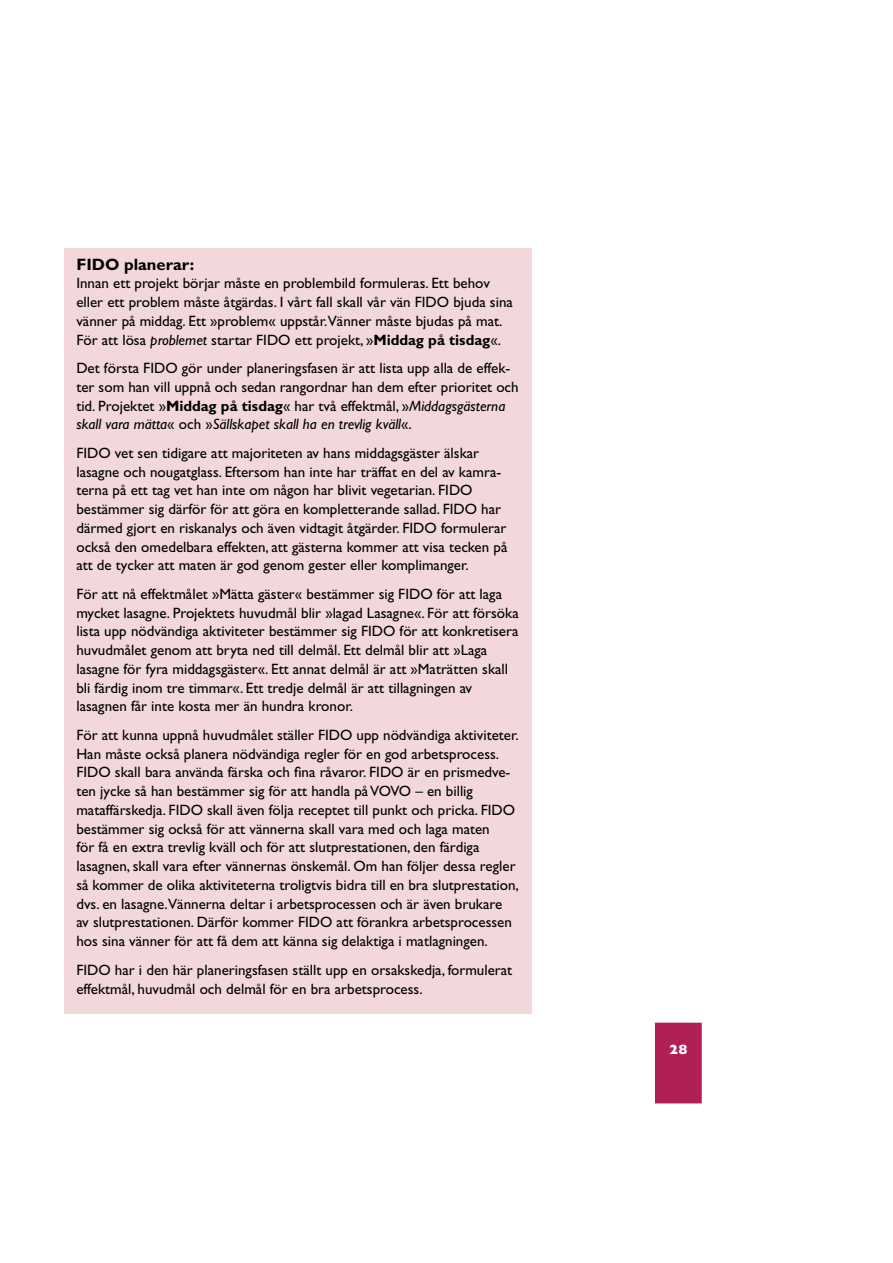
<style>
.page{position:relative;width:893px;height:1263px;background:#fff}
.page>*{position:absolute;margin:0;border:0;box-sizing:border-box;transform-origin:0 0}
.t1{font:700 16.5px "Gill Sans";color:#000}
.t2{font:15px/18.8px "Gill Sans";color:#000}
.t3{font:800 13.5px "Gill Sans";color:#fff}
.s1{font-style:italic}
.s2{font-weight:700}
</style>
<div class="page">
<div style="left:655px;top:1023px;width:46px;height:80px;background:#b02056"></div>
<div style="left:64px;top:249px;width:467px;height:765px;background:#f3d8db"></div>
<p class="t1" style="left:76px;top:258px;width:119px">FIDO planerar:</p>
<p class="t2" style="left:76px;top:276px;width:438px">Innan ett projekt börjar måste en problembild formuleras. Ett behov eller ett problem måste åtgärdas. I vårt fall skall vår vän FIDO bjuda sina vänner på middag. Ett »problem« uppstår. Vänner måste bjudas på mat.<br>För att lösa <span class="s1">problemet</span> startar FIDO ett projekt, »<span class="s2">Middag på tisdag</span>«.</p>
<p class="t2" style="left:76px;top:360px;width:444px">Det första FIDO gör under planeringsfasen är att lista upp alla de effek&shy;ter som han vill uppnå och sedan rangordnar han dem efter prioritet och tid. Projektet »<span class="s2">Middag på tisdag</span>« har två effektmål, »<span class="s1">Middagsgästerna skall vara mätta</span>« och »<span class="s1">Sällskapet skall ha en trevlig kväll</span>«.</p>
<p class="t2" style="left:76px;top:445px;width:432px">FIDO vet sen tidigare att majoriteten av hans middagsgäster älskar lasagne och nougatglass. Eftersom han inte har träffat en del av kamra&shy;terna på ett tag vet han inte om någon har blivit vegetarian. FIDO bestämmer sig därför för att göra en kompletterande sallad. FIDO har därmed gjort en riskanalys och även vidtagit åtgärder. FIDO formulerar också den omedelbara effekten, att gästerna kommer att visa tecken på att de tycker att maten är god genom gester eller komplimanger.</p>
<p class="t2" style="left:76px;top:586px;width:444px">För att nå effektmålet »Mätta gäster« bestämmer sig FIDO för att laga mycket lasagne. Projektets huvudmål blir »lagad Lasagne«. För att försöka lista upp nödvändiga aktiviteter bestämmer sig FIDO för att konkretisera huvudmålet genom att bryta ned till delmål. Ett delmål blir att »Laga lasagne för fyra middagsgäster«. Ett annat delmål är att »Maträtten skall bli färdig inom tre timmar«. Ett tredje delmål är att tillagningen av lasagnen får inte kosta mer än hundra kronor.</p>
<p class="t2" style="left:76px;top:727px;width:444px">För att kunna uppnå huvudmålet ställer FIDO upp nödvändiga aktiviteter.<br>Han måste också planera nödvändiga regler för en god arbetsprocess.<br>FIDO skall bara använda färska och fina råvaror. FIDO är en prismedve&shy;ten jycke så han bestämmer sig för att handla på VOVO – en billig<br>mat affärskedja. FIDO skall även följa receptet till punkt och pricka. FIDO bestämmer sig också för att vännerna skall vara med och laga maten<br>för få en extra trevlig kväll och för att slutprestationen, den färdiga lasagnen, skall vara efter vännernas önskemål. Om han följer dessa regler så kommer de olika aktiviteterna troligtvis bidra till en bra slutprestation, dvs. en lasagne. Vännerna deltar i arbetsprocessen och är även brukare<br>av slutprestationen. Därför kommer FIDO att förankra arbetsprocessen hos sina vänner för att få dem att känna sig delaktiga i matlagningen.</p>
<p class="t2" style="left:76px;top:962px;width:437px;line-height:19.5px">FIDO har i den här planeringsfasen ställt upp en orsakskedja, formulerat effektmål, huvudmål och delmål för en bra arbetsprocess.</p>
<p class="t3" style="left:669px;top:1045px;width:20px">28</p>
</div>
